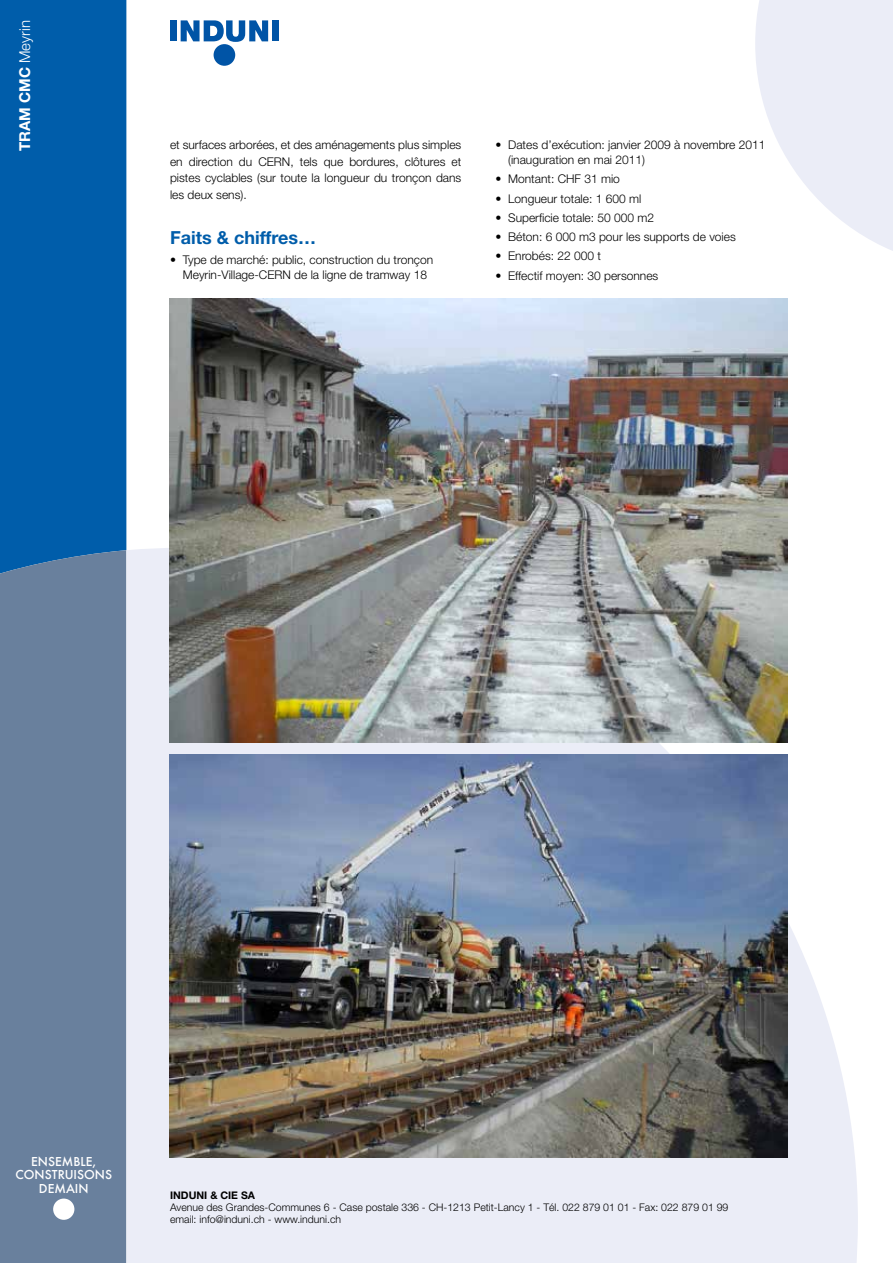
<style>
.page{position:relative;width:893px;height:1263px;background:#fff}
.page>*{position:absolute;margin:0;border:0;box-sizing:border-box;transform-origin:0 0}
.t1{font:700 18px "Helvetica Neue";color:#005daa}
.t2{font:700 15px "Helvetica Neue";color:#fff}
.t3{font:300 12px/16.5px "Helvetica Neue";color:#000;text-align:justify}
.t4{font:500 12px/13.5px "Futura";color:#fff;text-align:center}
.t5{font:300 10.5px/12px "Helvetica Neue";color:#000}
.t6{font:700 10.5px "Helvetica Neue";color:#000}
.s1{font-weight:300}
</style>
<div class="page">
<div style="left:0;top:0;width:126px;height:550px;background:#005daa"></div>
<div style="left:0;top:550px;width:126px;height:713px;background:#69809d"></div>
<div style="left:214px;top:44px;width:21px;height:22px;background:#0054a6;border-radius:50%"></div>
<div style="left:170px;top:20px;width:7px;height:21px;background:#0054a6"></div>
<svg style="left:181px;top:20px;width:87px;height:22px"></svg>
<div style="left:272px;top:20px;width:7px;height:21px;background:#0054a6"></div>
<svg style="left:126px;top:548px;width:732px;height:715px;fill:#ebedf7"></svg>
<div style="left:53px;top:1198px;width:21px;height:22px;background:#fff;border-radius:50%"></div>
<svg style="left:755px;top:0;width:138px;height:251px"></svg>
<img style="left:170px;top:299px;width:618px;height:443px">
<img style="left:170px;top:755px;width:618px;height:403px">
<p class="t2" style="left:16px;top:151px;width:132px;rotate:-90deg">TRAM CMC <span class="s1">Meyrin</span></p>
<p class="t3" style="left:170px;top:136px;width:293px">et surfaces arborées, et des aménagements plus simples en direction du CERN, tels que bordures, clôtures et pistes cyclables (sur toute la longueur du tronçon dans les deux sens).</p>
<h1 class="t1" style="left:170px;top:227px;width:147px">Faits &amp; chiffres…</h1>
<p class="t3" style="left:170px;top:251px;width:265px;line-height:15px;text-align:center">• Type de marché: public, construction du tronçon<br>Meyrin-Village-CERN de la ligne de tramway 18</p>
<p class="t3" style="left:508px;top:137px;width:259px;line-height:15px;text-indent:-13px">• Dates d’exécution: janvier 2009 à novembre 2011 (inauguration en mai 2011)</p>
<p class="t3" style="left:495px;top:171px;width:126px">• Montant: CHF 31 mio</p>
<p class="t3" style="left:495px;top:190px;width:147px">• Longueur totale: 1 600 ml</p>
<p class="t3" style="left:495px;top:209px;width:160px">• Superficie totale: 50 000 m2</p>
<p class="t3" style="left:495px;top:228px;width:242px">• Béton: 6 000 m3 pour les supports de voies</p>
<p class="t3" style="left:495px;top:248px;width:107px">• Enrobés: 22 000 t</p>
<p class="t3" style="left:495px;top:267px;width:165px">• Effectif moyen: 30 personnes</p>
<p class="t4" style="left:16px;top:1154px;width:98px">ENSEMBLE,<br>CONSTRUISONS<br>DEMAIN</p>
<p class="t6" style="left:170px;top:1189px;width:86px">INDUNI &amp; CIE SA</p>
<p class="t5" style="left:170px;top:1201px;width:560px">Avenue des Grandes-Communes 6 - Case postale 336 - CH-1213 Petit-Lancy 1 - Tél. 022 879 01 01 - Fax: 022 879 01 99 email: info@induni.ch - www.induni.ch</p>
</div>
